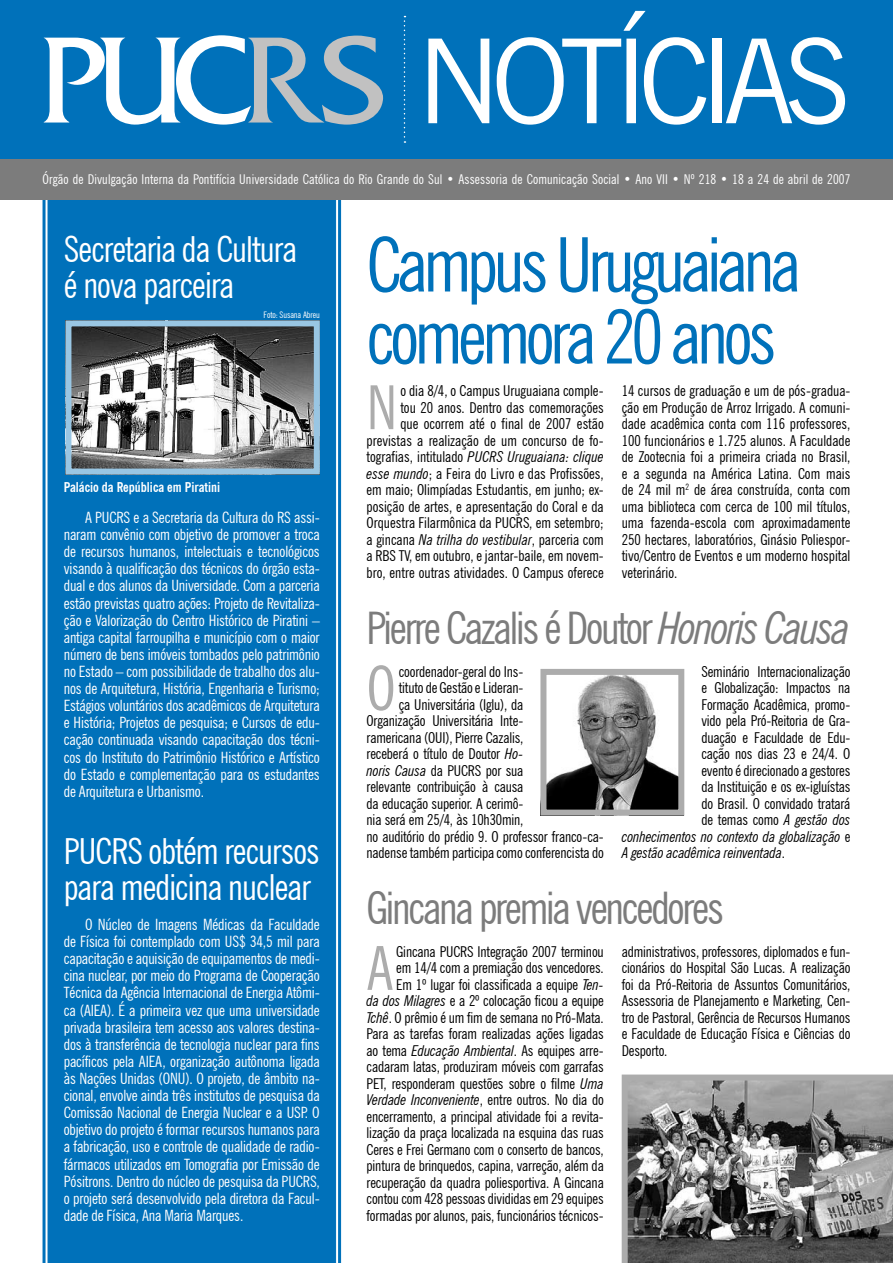
<style>
.page{position:relative;width:893px;height:1263px;background:#fff}
.page>*{position:absolute;margin:0;border:0;box-sizing:border-box;transform-origin:0 0}
.t1{font:117px "News Gothic BT";letter-spacing:-.08em;color:#fff}
.t2{font:condensed 75px/72px "News Gothic BT";letter-spacing:-.055em;color:#0071ba}
.t3{font:condensed 60.6px "News Gothic BT";color:#acacac}
.t4{font:condensed 45px "News Gothic BT";letter-spacing:-.05em;color:#7c7c7c}
.t5{font:condensed 36px/36px "News Gothic BT";letter-spacing:-.025em;color:#fff}
.t6{font:condensed 15.6px/17.1px "News Gothic BT";letter-spacing:-.01em;color:#fff;text-align:justify}
.t7{font:condensed 15px/16.5px "News Gothic BT";letter-spacing:-.01em;color:#000;text-align:right}
.t8{font:italic condensed 15px "News Gothic BT";letter-spacing:-.01em;color:#000}
.t9{font:condensed 13.5px "News Gothic BT";letter-spacing:.01em;color:#fff}
.t10{font:700 condensed 13.5px "News Gothic BT";color:#fff}
.t11{font:condensed 9px "News Gothic BT";letter-spacing:-.01em;color:#fff}
.s1{font-style:italic}
.s2{font-style:normal}
</style>
<div class="page">
<svg style="left:42px;top:200px;width:300px;height:1063px"></svg>
<div style="left:47px;top:200px;width:290px;height:1063px;background:#0071ba"></div>
<div style="left:0;top:153px;width:893px;height:47px;background:#7c7c7c"></div>
<div style="left:0;top:0;width:893px;height:159px;background:#0071ba"></div>
<svg style="left:44px;top:35px;width:339px;height:90px"></svg>
<svg style="left:404px;top:16px;width:1px;height:127px"></svg>
<img style="left:72px;top:327px;width:241px;height:141px">
<div style="left:65px;top:320px;width:255px;height:155px;border:6px solid #99c6e3"></div>
<img style="left:547px;top:676px;width:130px;height:132px">
<div style="left:540px;top:669px;width:144px;height:146px;border:6px solid #acacac"></div>
<svg style="left:622px;top:1074px;width:271px;height:189px;background:#7f7f7f"></svg>
<h1 class="t1" style="left:417px;top:11px;width:435px">NOTÍCIAS</h1>
<p class="t9" style="left:43px;top:171px;width:809px">Órgão de Divulgação Interna da Pontifícia Universidade Católica do Rio Grande do Sul • Assessoria de Comunicação Social • Ano VII • Nº 218 • 18 a 24 de abril de 2007</p>
<h3 class="t5" style="left:64px;top:231px;width:235px">Secretaria da Cultura é nova parceira</h3>
<p class="t11" style="left:264px;top:310px;width:58px">Foto: Susana Abreu</p>
<p class="t10" style="left:64px;top:478px;width:158px">Palácio da República em Piratini</p>
<p class="t6" style="left:64px;top:509px;width:258px;text-indent:21px">A PUCRS e a Secretaria da Cultura do RS assi&shy;naram convênio com objetivo de promover a troca de recursos humanos, intelectuais e tecnológicos visando à qualificação dos técnicos do órgão esta&shy;dual e dos alunos da Universidade. Com a parceria estão previstas quatro ações: Projeto de Revitaliza&shy;ção e Valorização do Centro Histórico de Piratini – antiga capital farroupilha e município com o maior número de bens imóveis tombados pelo patrimônio no Estado – com possibilidade de trabalho dos alu&shy;nos de Arquitetura, História, Engenharia e Turismo; Estágios voluntários dos acadêmicos de Arquitetura e História; Projetos de pesquisa; e Cursos de edu&shy;cação continuada visando capacitação dos técni&shy;cos do Instituto do Patrimônio Histórico e Artístico do Estado e complementação para os estudantes de Arquitetura e Urbanismo.</p>
<h3 class="t5" style="left:64px;top:833px;width:258px">PUCRS obtém recursos para medicina nuclear</h3>
<p class="t6" style="left:64px;top:916px;width:258px;text-indent:21px">O Núcleo de Imagens Médicas da Faculdade de Física foi contemplado com US$ 34,5 mil para capacitação e aquisição de equipamentos de medi&shy;cina nuclear, por meio do Programa de Cooperação Técnica da Agência Internacional de Energia Atômi&shy;ca (AIEA). É a primeira vez que uma universidade privada brasileira tem acesso aos valores destina&shy;dos à transferência de tecnologia nuclear para fins pacíficos pela AIEA, organização autônoma ligada às Nações Unidas (ONU). O projeto, de âmbito na&shy;cional, envolve ainda três institutos de pesquisa da Comissão Nacional de Energia Nuclear e a USP. O objetivo do projeto é formar recursos humanos para a fabricação, uso e controle de qualidade de radio&shy;fármacos utilizados em Tomografia por Emissão de Pósitrons. Dentro do núcleo de pesquisa da PUCRS, o projeto será desenvolvido pela diretora da Facul&shy;dade de Física, Ana Maria Marques.</p>
<h2 class="t2" style="left:367px;top:228px;width:436px">Campus Uruguaiana comemora 20 anos</h2>
<h3 class="t3" style="left:367px;top:371px;width:32px">N</h3>
<p class="t7" style="left:622px;top:382px;width:230px;text-align:justify">14 cursos de graduação e um de pós-gradua&shy;ção em Produção de Arroz Irrigado. A comuni&shy;dade acadêmica conta com 116 professores, 100 funcionários e 1.725 alunos. A Faculdade de Zootecnia foi a primeira criada no Brasil, e a segunda na América Latina. Com mais de 24 mil m<sup>2</sup> de área construída, conta com uma biblioteca com cerca de 100 mil títulos, uma fazenda-escola com aproximadamente 250 hectares, laboratórios, Ginásio Poliespor&shy;tivo/Centro de Eventos e um moderno hospital veterinário.</p>
<p class="t7" style="left:367px;top:382px;width:239px">o dia 8/4, o Campus Uruguaiana comple-<br>tou 20 anos. Dentro das comemorações<br>que ocorrem até o final de 2007 estão previstas a realização de um concurso de fo&shy;tografias, intitulado <span class="s1">PUCRS Uruguaiana: clique esse mundo</span>; a Feira do Livro e das Profissões, em maio; Olimpíadas Estudantis, em junho; ex&shy;posição de artes, e apresentação do Coral e da Orquestra Filarmônica da PUCRS, em setembro; a gincana <span class="s1">Na trilha do vestibular</span>, parceria com a RBS TV, em outubro, e jantar-baile, em novem&shy;bro, entre outras atividades. O Campus oferece</p>
<h3 class="t4" style="left:367px;top:601px;width:485px">Pierre Cazalis é Doutor <span class="s1">Honoris Causa</span></h3>
<h3 class="t3" style="left:367px;top:651px;width:31px">O</h3>
<p class="t7" style="left:399px;top:663px;width:126px">coordenador-geral do Ins-</p>
<p class="t7" style="left:399px;top:680px;width:126px">tituto de Gestão e Lideran-</p>
<p class="t7" style="left:399px;top:696px;width:126px">ça Universitária (Iglu), da</p>
<p class="t7" style="left:367px;top:713px;width:158px">Organização Universitária Inte-</p>
<p class="t7" style="left:367px;top:729px;width:158px">ramericana (OUI), Pierre Cazalis,</p>
<p class="t7" style="left:367px;top:746px;width:158px">receberá o título de Doutor <span class="s1">Ho-</span></p>
<p class="t7" style="left:367px;top:762px;width:158px"><span class="s1">noris Causa</span> da PUCRS por sua</p>
<p class="t7" style="left:367px;top:779px;width:158px">relevante contribuição à causa</p>
<p class="t7" style="left:367px;top:795px;width:158px">da educação superior. A cerimô-</p>
<p class="t7" style="left:367px;top:812px;width:158px">nia será em 25/4, às 10h30min,</p>
<p class="t7" style="left:367px;top:828px;width:239px">no auditório do prédio 9. O professor franco-ca-</p>
<p class="t7" style="left:367px;top:845px;width:239px">nadense também participa como conferencista do</p>
<p class="t7" style="left:701px;top:663px;width:151px">Seminário Internacionalização</p>
<p class="t7" style="left:701px;top:680px;width:151px">e Globalização: Impactos na</p>
<p class="t7" style="left:701px;top:696px;width:151px">Formação Acadêmica, promo-</p>
<p class="t7" style="left:701px;top:713px;width:151px">vido pela Pró-Reitoria de Gra-</p>
<p class="t7" style="left:701px;top:729px;width:151px">duação e Faculdade de Edu-</p>
<p class="t7" style="left:701px;top:746px;width:151px">cação nos dias 23 e 24/4. O</p>
<p class="t7" style="left:701px;top:762px;width:151px">evento é direcionado a gestores</p>
<p class="t7" style="left:701px;top:779px;width:151px">da Instituição e os ex-igluístas</p>
<p class="t7" style="left:701px;top:795px;width:151px">do Brasil. O convidado tratará</p>
<p class="t7" style="left:701px;top:812px;width:151px">de temas como <span class="s1">A gestão dos</span></p>
<p class="t8" style="left:622px;top:827px;width:230px">conhecimentos no contexto da globalização <span class="s2">e</span></p>
<p class="t8" style="left:622px;top:844px;width:165px">A gestão acadêmica reinventada<span class="s2">.</span></p>
<h3 class="t4" style="left:367px;top:881px;width:359px">Gincana premia vencedores</h3>
<p class="t7" style="left:622px;top:943px;width:230px;text-align:justify">administrativos, professores, diplomados e fun&shy;cionários do Hospital São Lucas. A realização foi da Pró-Reitoria de Assuntos Comunitários, Assessoria de Planejamento e Marketing, Cen&shy;tro de Pastoral, Gerência de Recursos Humanos e Faculdade de Educação Física e Ciências do Desporto.</p>
<p class="t7" style="left:367px;top:943px;width:239px">Gincana PUCRS Integração 2007 terminou<br>em 14/4 com a premiação dos vencedores.<br>Em 1º lugar foi classificada a equipe <span class="s1">Ten-<br>da dos Milagres</span> e a 2º colocação ficou a equipe <span class="s1">Tchê</span>. O prêmio é um fim de semana no Pró-Mata.<br>Para as tarefas foram realizadas ações ligadas ao tema <span class="s1">Educação Ambiental</span>. As equipes arre&shy;cadaram latas, produziram móveis com garrafas PET, responderam questões sobre o filme <span class="s1">Uma Verdade Inconveniente</span>, entre outros. No dia do encerramento, a principal atividade foi a revita&shy;lização da praça localizada na esquina das ruas Ceres e Frei Germano com o conserto de bancos, pintura de brinquedos, capina, varreção, além da recuperação da quadra poliesportiva. A Gincana contou com 428 pessoas divididas em 29 equipes formadas por alunos, pais, funcionários técnicos-</p>
<h3 class="t3" style="left:367px;top:931px;width:28px">A</h3>
</div>
